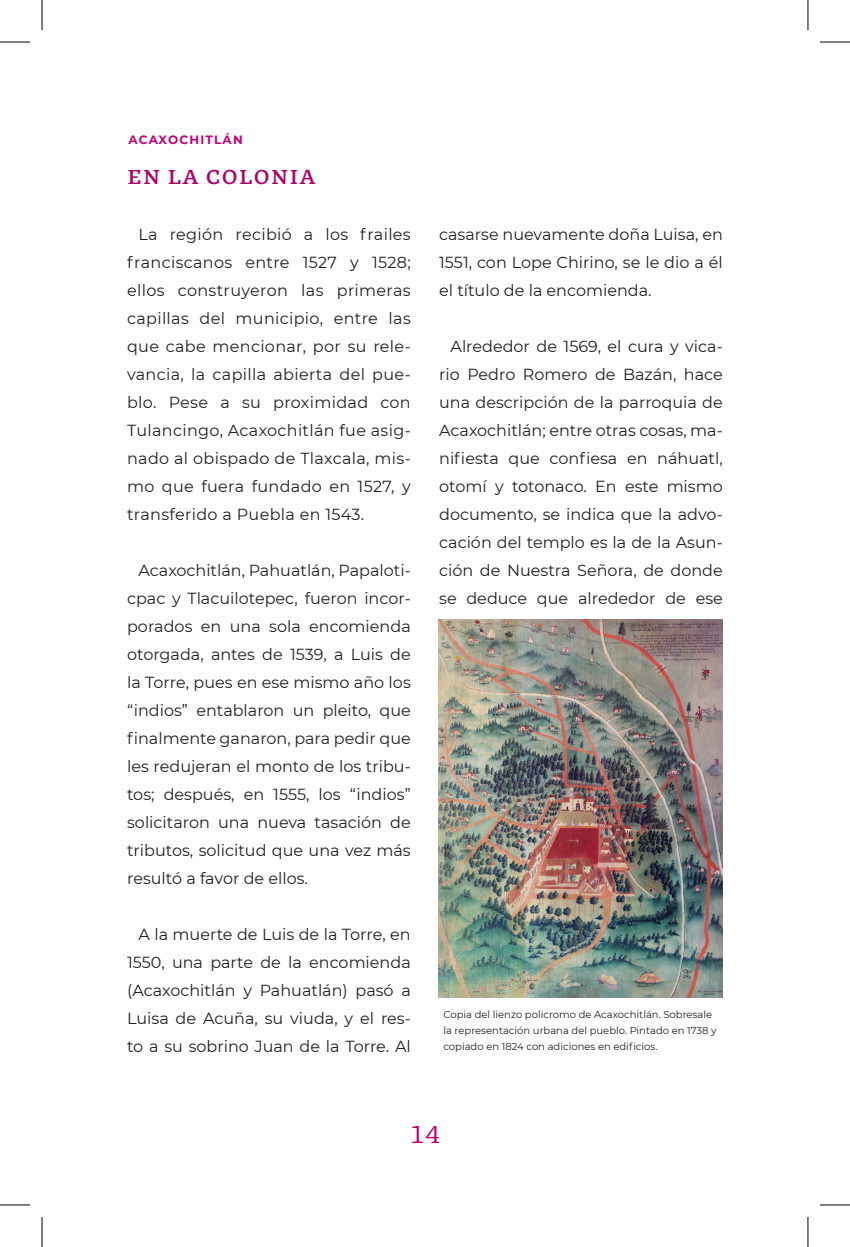
<style>
.page{position:relative;width:850px;height:1247px;background:#fff}
.page>*{position:absolute;margin:0;border:0;box-sizing:border-box;transform-origin:0 0}
.t1{font:24px "GMX";color:#c30175}
.t2{font:700 20px "GMX";letter-spacing:.06em;color:#b0016a}
.t3{font:16px/28px "Montserrat";color:#231f20;text-align:justify}
.t4{font:700 12px "Montserrat";letter-spacing:.1em;color:#c30175}
.t5{font:10px/16px "Montserrat";color:#231f20}
</style>
<div class="page">
<img style="left:439px;top:620px;width:283px;height:377px">
<hr style="left:0;top:42px;width:30px;height:1px;background:#000">
<hr style="left:819px;top:42px;width:30px;height:1px;background:#000">
<hr style="left:0;top:1204px;width:30px;height:1px;background:#000">
<hr style="left:819px;top:1204px;width:30px;height:1px;background:#000">
<hr style="left:42px;top:0;width:1px;height:30px;background:#000">
<hr style="left:42px;top:1216px;width:1px;height:30px;background:#000">
<hr style="left:807px;top:0;width:1px;height:30px;background:#000">
<hr style="left:807px;top:1216px;width:1px;height:30px;background:#000">
<p class="t4" style="left:128px;top:131px;width:116px">ACAXOCHITLÁN</p>
<p class="t2" style="left:127px;top:165px;width:190px">EN LA COLONIA</p>
<p class="t3" style="left:127px;top:219px;width:285px;text-indent:11px">La región recibió a los frailes franciscanos entre 1527 y 1528; ellos construyeron las primeras capillas del municipio, entre las que cabe mencionar, por su rele&shy;vancia, la capilla abierta del pue&shy;blo. Pese a su proximidad con Tulancingo, Acaxochitlán fue asig&shy;nado al obispado de Tlaxcala, mis&shy;mo que fuera fundado en 1527, y transferido a Puebla en 1543.</p>
<p class="t3" style="left:127px;top:555px;width:285px;text-indent:11px">Acaxochitlán, Pahuatlán, Papaloti&shy;cpac y Tlacuilotepec, fueron incor&shy;porados en una sola encomienda otorgada, antes de 1539, a Luis de la Torre, pues en ese mismo año los “indios” entablaron un pleito, que finalmente ganaron, para pedir que les redujeran el monto de los tribu&shy;tos; después, en 1555, los “indios” solicitaron una nueva tasación de tributos, solicitud que una vez más resultó a favor de ellos.</p>
<p class="t3" style="left:127px;top:919px;width:285px;text-indent:11px">A la muerte de Luis de la Torre, en 1550, una parte de la encomienda (Acaxochitlán y Pahuatlán) pasó a Luisa de Acuña, su viuda, y el res&shy;to a su sobrino Juan de la Torre. Al</p>
<p class="t3" style="left:439px;top:219px;width:285px">casarse nuevamente doña Luisa, en 1551, con Lope Chirino, se le dio a él el título de la encomienda.</p>
<p class="t3" style="left:439px;top:331px;width:285px;text-indent:11px">Alrededor de 1569, el cura y vica&shy;rio Pedro Romero de Bazán, hace una descripción de la parroquia de Acaxochitlán; entre otras cosas, ma&shy;nifiesta que confiesa en náhuatl, otomí y totonaco. En este mismo documento, se indica que la advo&shy;cación del templo es la de la Asun&shy;ción de Nuestra Señora, de donde se deduce que alrededor de ese</p>
<p class="t5" style="left:443px;top:1005px;width:275px">Copia del lienzo policromo de Acaxochitlán. Sobresale la representación urbana del pueblo. Pintado en 1738 y copiado en 1824 con adiciones en edificios.</p>
<h1 class="t1" style="left:410px;top:1120px;width:31px">14</h1>
</div>
